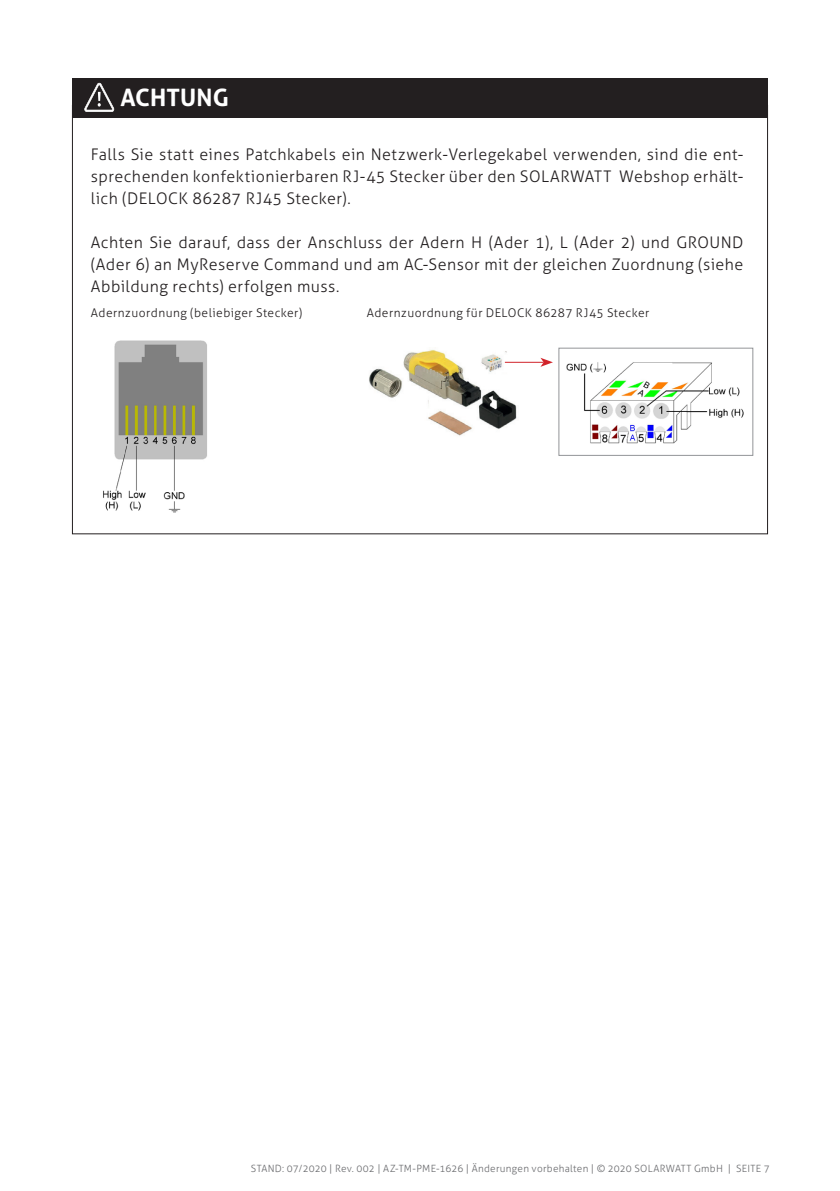
<style>
.page{position:relative;width:840px;height:1191px;background:#fff}
.page>*{position:absolute;margin:0;border:0;box-sizing:border-box;transform-origin:0 0}
.t1{font:700 24px "Aller";letter-spacing:.005em;color:#fff}
.t2{font:300 16px/22px "Aller";letter-spacing:.03em;color:#231f20;text-align:justify}
.t3{font:300 12px "Aller";letter-spacing:.04em;color:#231f20}
.t4{font:300 10px "Aller";letter-spacing:.025em;color:#6c6d70}
</style>
<div class="page">
<div style="left:72px;top:78px;width:695px;height:40px;background:#231f20"></div>
<svg style="left:84px;top:83px;width:30px;height:29px"></svg>
<img style="left:369px;top:350px;width:149px;height:86px">
<hr style="left:504px;top:362px;width:39px;height:1px;background:#d1232a">
<svg style="left:540px;top:358px;width:12px;height:9px"></svg>
<img style="left:566px;top:362px;width:178px;height:82px">
<div style="left:558px;top:348px;width:194px;height:107px;border:1px solid #939598"></div>
<img style="left:103px;top:340px;width:104px;height:173px">
<h1 class="t1" style="left:120px;top:82px;width:110px">ACHTUNG</h1>
<p class="t2" style="left:91px;top:143px;width:653px">Falls Sie statt eines Patchkabels ein Netzwerk-Verlegekabel verwenden, sind die ent&shy;sprechenden konfektionierbaren RJ-45 Stecker über den SOLARWATT Webshop erhält&shy;lich (DELOCK 86287 RJ45 Stecker).</p>
<p class="t2" style="left:91px;top:231px;width:653px">Achten Sie darauf, dass der Anschluss der Adern H (Ader 1), L (Ader 2) und GROUND (Ader 6) an MyReserve Command und am AC-Sensor mit der gleichen Zuordnung (siehe Abbildung rechts) erfolgen muss.</p>
<p class="t3" style="left:91px;top:306px;width:213px">Adernzuordnung (beliebiger Stecker)</p>
<p class="t3" style="left:366px;top:306px;width:284px">Adernzuordnung für DELOCK 86287 RJ45 Stecker</p>
<p class="t4" style="left:251px;top:1162px;width:520px">STAND: 07/2020 | Rev. 002 | AZ-TM-PME-1626 | Änderungen vorbehalten | © 2020 SOLARWATT GmbH | SEITE 7</p>
</div>
